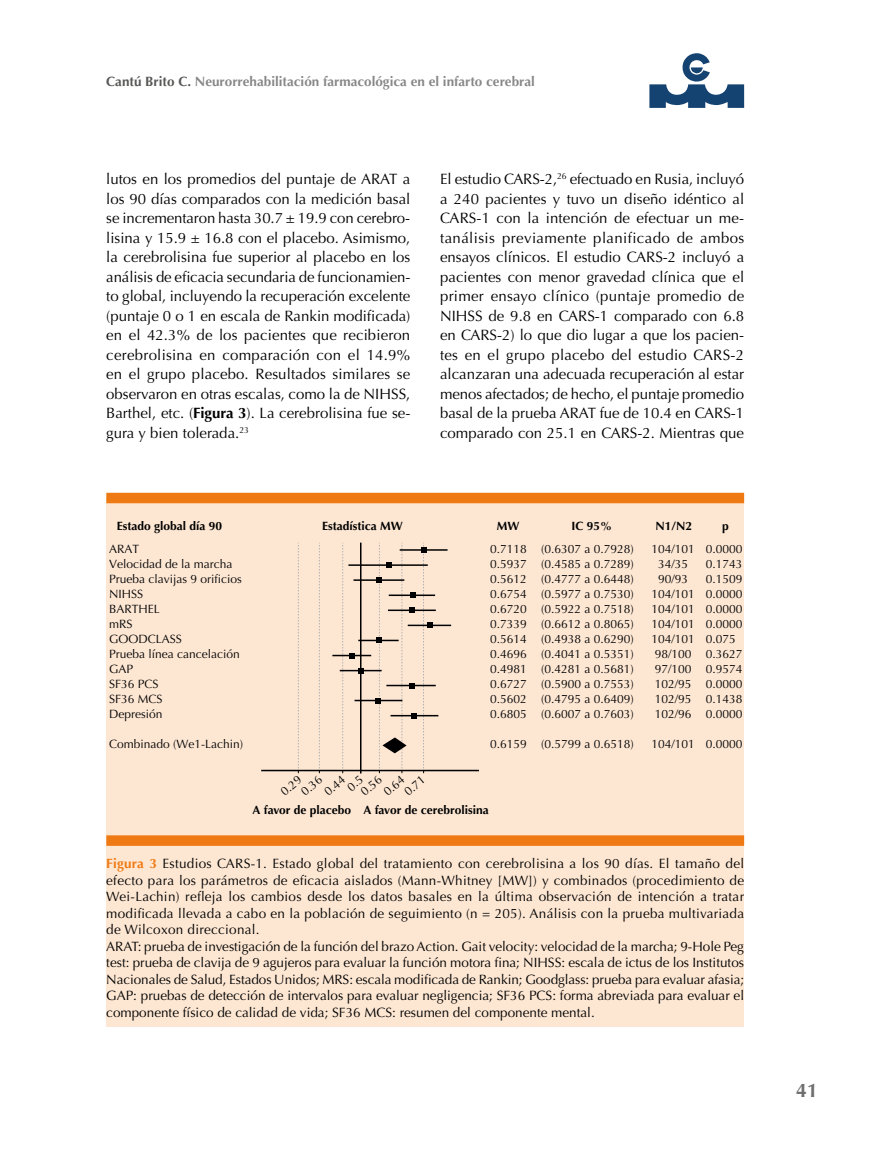
<style>
.page{position:relative;width:893px;height:1149px;background:#fff}
.page>*{position:absolute;margin:0;border:0;box-sizing:border-box;transform-origin:0 0}
.t1{font:700 19.5px "Optima";color:#706f6f}
.t2{font:15px/19.5px "Optima";color:#000;text-align:justify}
.t3{font:13.5px/16.5px "Optima";color:#000}
.t4{font:700 13.5px "Optima";color:#878787}
.t5{font:12px/15px "Optima";color:#020203}
.t6{font:700 12px "Optima";color:#000}
.t7{font:12px/13.2px "Optima";color:#000}
.s1{color:#575756}
.s2{font-weight:700}
.s3{font-weight:700;color:#ef7a13}
</style>
<div class="page">
<svg style="left:649px;top:53px;width:95px;height:55px"></svg>
<div style="left:106px;top:496px;width:638px;height:530px;background:#fde7d3"></div>
<div style="left:106px;top:835px;width:638px;height:10px;background:#ef7a13"></div>
<div style="left:106px;top:492px;width:638px;height:11px;background:#ef7a13"></div>
<svg style="left:298px;top:542px;width:1px;height:231px"></svg>
<svg style="left:319px;top:542px;width:1px;height:231px"></svg>
<hr style="left:261px;top:769px;width:218px;height:2px;background:#000">
<hr style="left:400px;top:549px;width:48px;height:1px;background:#000">
<hr style="left:348px;top:564px;width:80px;height:1px;background:#000">
<hr style="left:389px;top:594px;width:46px;height:2px;background:#000">
<hr style="left:388px;top:609px;width:48px;height:2px;background:#000">
<hr style="left:408px;top:624px;width:43px;height:2px;background:#000">
<hr style="left:358px;top:639px;width:41px;height:2px;background:#000">
<hr style="left:332px;top:654px;width:39px;height:2px;background:#000">
<hr style="left:386px;top:684px;width:50px;height:2px;background:#000">
<hr style="left:391px;top:714px;width:47px;height:2px;background:#000">
<hr style="left:355px;top:699px;width:47px;height:2px;background:#000">
<hr style="left:340px;top:669px;width:42px;height:2px;background:#000">
<hr style="left:353px;top:579px;width:51px;height:1px;background:#000">
<svg style="left:376px;top:542px;width:57px;height:231px"></svg>
<svg style="left:342px;top:542px;width:21px;height:232px"></svg>
<p class="t4" style="left:106px;top:73px;width:430px"><span class="s1">Cantú Brito C.</span> Neurorrehabilitación farmacológica en el infarto cerebral</p>
<p class="t2" style="left:106px;top:169px;width:306px">lutos en los promedios del puntaje de ARAT a los 90 días comparados con la medición basal se incrementaron hasta 30.7 ± 19.9 con cerebro&shy;lisina y 15.9 ± 16.8 con el placebo. Asimismo, la cerebrolisina fue superior al placebo en los análisis de eficacia secundaria de funcionamien&shy;to global, incluyendo la recuperación excelente (puntaje 0 o 1 en escala de Rankin modificada) en el 42.3% de los pacientes que recibieron cerebrolisina en comparación con el 14.9% en el grupo placebo. Resultados similares se observaron en otras escalas, como la de NIHSS, Barthel, etc. (<span class="s2">Figura 3</span>). La cerebrolisina fue se&shy;gura y bien tolerada.<sup>23</sup></p>
<p class="t2" style="left:440px;top:169px;width:306px">El estudio CARS-2,<sup>26</sup> efectuado en Rusia, incluyó a 240 pacientes y tuvo un diseño idéntico al CARS-1 con la intención de efectuar un me&shy;tanálisis previamente planificado de ambos ensayos clínicos. El estudio CARS-2 incluyó a pacientes con menor gravedad clínica que el primer ensayo clínico (puntaje promedio de NIHSS de 9.8 en CARS-1 comparado con 6.8 en CARS-2) lo que dio lugar a que los pacien&shy;tes en el grupo placebo del estudio CARS-2 alcanzaran una adecuada recuperación al estar menos afectados; de hecho, el puntaje promedio basal de la prueba ARAT fue de 10.4 en CARS-1 comparado con 25.1 en CARS-2. Mientras que</p>
<p class="t6" style="left:117px;top:518px;width:107px">Estado global día 90</p>
<p class="t6" style="left:322px;top:518px;width:82px">Estadística MW</p>
<p class="t6" style="left:497px;top:518px;width:24px">MW</p>
<p class="t6" style="left:571px;top:518px;width:42px">IC 95%</p>
<p class="t6" style="left:655px;top:518px;width:38px">N1/N2</p>
<p class="t6" style="left:722px;top:518px;width:8px">p</p>
<p class="t5" style="left:109px;top:541px;width:134px">ARAT<br>Velocidad de la marcha<br>Prueba clavijas 9 orificios<br>NIHSS<br>BARTHEL<br>mRS<br>GOODCLASS<br>Prueba línea cancelación<br>GAP<br>SF36 PCS<br>SF36 MCS<br>Depresión</p>
<p class="t5" style="left:109px;top:736px;width:136px">Combinado (We1-Lachin)</p>
<p class="t7" style="left:290px;top:777px;width:25px;text-indent:-16px;rotate:-40deg">0.29<br>0.36</p>
<p class="t7" style="left:322px;top:787px;width:25px;rotate:-40deg">0.44</p>
<p class="t7" style="left:358px;top:787px;width:25px;rotate:-40deg">0.56</p>
<p class="t7" style="left:393px;top:777px;width:25px;text-indent:-16px;rotate:-40deg">0.64<br>0.71</p>
<p class="t5" style="left:490px;top:541px;width:38px;text-align:justify">0.7118<br>0.5937<br>0.5612<br>0.6754<br>0.6720<br>0.7339<br>0.5614<br>0.4696<br>0.4981<br>0.6727<br>0.5602<br>0.6805</p>
<p class="t5" style="left:490px;top:736px;width:38px">0.6159</p>
<p class="t6" style="left:253px;top:802px;width:238px">A favor de placebo A favor de cerebrolisina</p>
<p class="t5" style="left:541px;top:541px;width:94px;text-align:justify">(0.6307 a 0.7928) (0.4585 a 0.7289) (0.4777 a 0.6448) (0.5977 a 0.7530) (0.5922 a 0.7518) (0.6612 a 0.8065) (0.4938 a 0.6290) (0.4041 a 0.5351) (0.4281 a 0.5681) (0.5900 a 0.7553) (0.4795 a 0.6409) (0.6007 a 0.7603)</p>
<p class="t5" style="left:541px;top:736px;width:94px">(0.5799 a 0.6518)</p>
<p class="t5" style="left:651px;top:541px;width:45px;text-align:center">104/101<br>34/35<br>90/93<br>104/101<br>104/101<br>104/101<br>104/101<br>98/100<br>97/100<br>102/95<br>102/95<br>102/96</p>
<p class="t5" style="left:651px;top:736px;width:45px">104/101</p>
<p class="t5" style="left:706px;top:541px;width:38px">0.0000<br>0.1743<br>0.1509<br>0.0000<br>0.0000<br>0.0000<br>0.075<br>0.3627<br>0.9574<br>0.0000<br>0.1438<br>0.0000</p>
<p class="t5" style="left:706px;top:736px;width:38px">0.0000</p>
<p class="t3" style="left:106px;top:855px;width:639px"><span class="s3">Figura 3</span> Estudios CARS-1. Estado global del tratamiento con cerebrolisina a los 90 días. El tamaño del efecto para los parámetros de eficacia aislados (Mann-Whitney [MW]) y combinados (procedimiento de Wei-Lachin) refleja los cambios desde los datos basales en la última observación de intención a tratar modificada llevada a cabo en la población de seguimiento (n = 205). Análisis con la prueba multivariada de Wilcoxon direccional.<br>ARAT: prueba de investigación de la función del brazo Action. Gait velocity: velocidad de la marcha; 9-Hole Peg test: prueba de clavija de 9 agujeros para evaluar la función motora fina; NIHSS: escala de ictus de los Institutos Nacionales de Salud, Estados Unidos; MRS: escala modificada de Rankin; Goodglass: prueba para evaluar afasia; GAP: pruebas de detección de intervalos para evaluar negligencia; SF36 PCS: forma abreviada para evaluar el componente físico de calidad de vida; SF36 MCS: resumen del componente mental.</p>
<h1 class="t1" style="left:796px;top:1079px;width:23px">41</h1>
</div>
